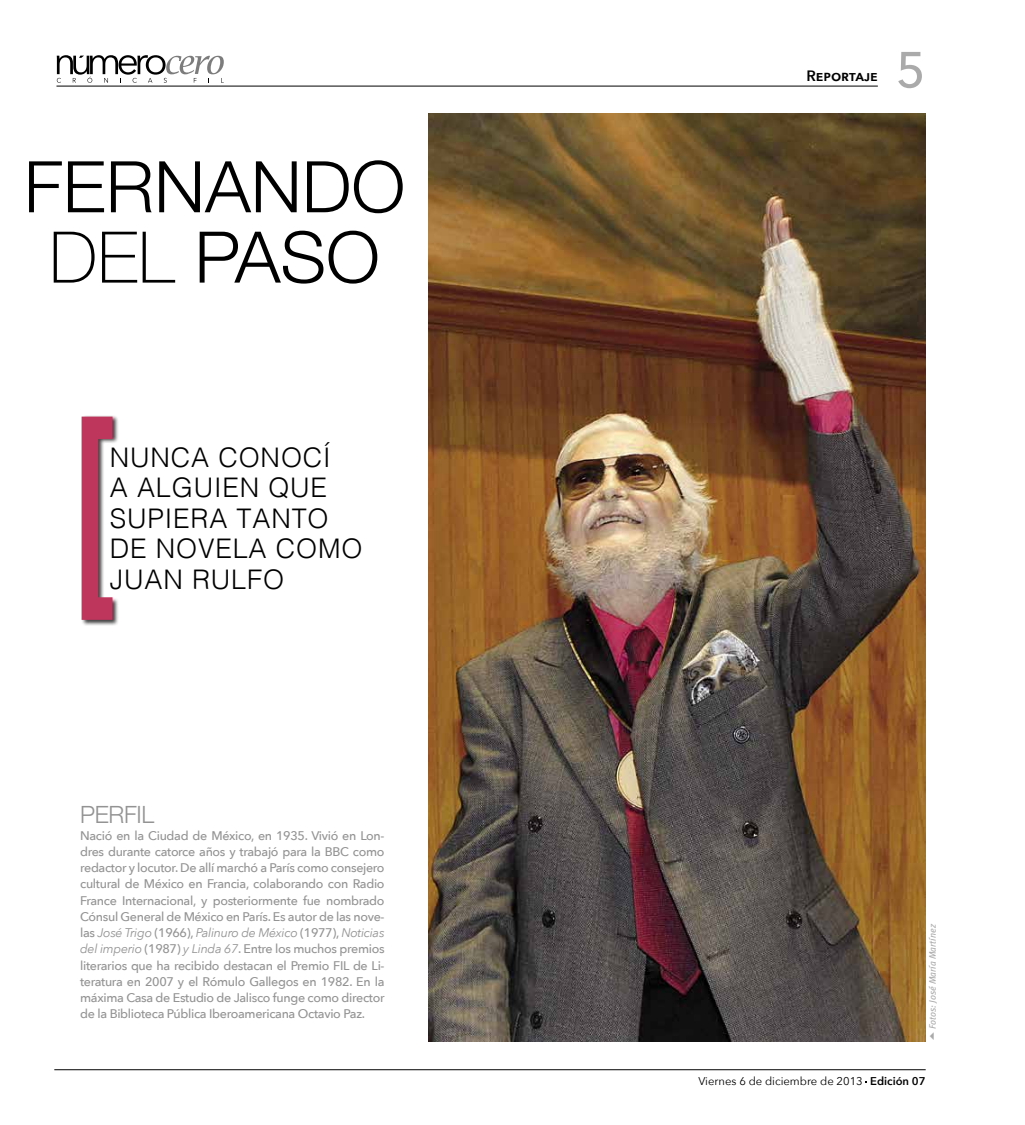
<style>
.page{position:relative;width:1025px;height:1125px;background:#fff}
.page>*{position:absolute;margin:0;border:0;box-sizing:border-box;transform-origin:0 0}
.t1{font:700 221.12px "Helvetica";color:#bf365d;scale:.57 1}
.t2{font:300 71.25px/70.4px "Helvetica Neue";color:#000;text-align:center}
.t3{font:500 50px "Avenir Next";color:#aaa}
.t4{font:300 27px/30.4px "Helvetica";letter-spacing:.03em;color:#000}
.t5{font:300 23.75px "Helvetica Neue";letter-spacing:-.015em;color:#939393}
.t6{font:600 15px "Avenir Next";letter-spacing:.055em;color:#000}
.t7{font:500 12.5px/16.2px "Avenir Next";letter-spacing:-.025em;color:#939393;text-align:justify}
.t8{font:11.25px "Avenir Next";color:#000}
.t9{font:italic 9.38px "Meta Plus";color:#aaa}
.s1{font-weight:100}
.s2{font-weight:400;font-style:italic}
.s3{font-weight:600}
</style>
<div class="page">
<hr style="left:56px;top:86px;width:821px;height:1px;background:#000">
<hr style="left:54px;top:1069px;width:871px;height:1px;background:#000">
<svg style="left:57px;top:55px;width:167px;height:28px"></svg>
<img style="left:428px;top:114px;width:497px;height:928px">
<div style="left:80px;top:415px;width:39px;height:211px;background:#000;opacity:.75"></div>
<h2 class="t2" style="left:24px;top:148px;width:382px">FERNANDO<br><span class="s1">DEL</span> PASO</h2>
<h1 class="t1" style="left:74px;top:321px;width:75px">[</h1>
<h3 class="t4" style="left:110px;top:440px;width:254px">NUNCA CONOCÍ<br>A ALGUIEN QUE<br>SUPIERA TANTO<br>DE NOVELA COMO<br>JUAN RUL</h3>
<h3 class="t4" style="left:247px;top:562px;width:35px">FO</h3>
<h3 class="t5" style="left:80px;top:796px;width:75px">PERFIL</h3>
<p class="t7" style="left:80px;top:827px;width:306px">Nació en la Ciudad de México, en 1935. Vivió en Lon&shy;dres durante catorce años y trabajó para la BBC como redactor y locutor. De allí marchó a París como consejero cultural de México en Francia, colaborando con Radio France Internacional, y posteriormente fue nombrado Cónsul General de México en París. Es autor de las nove&shy;las <span class="s2">José Trigo</span> (1966), <span class="s2">Palinuro de México</span> (1977), <span class="s2">Noticias del imperio</span> (1987) <span class="s2">y Linda 67</span>. Entre los muchos premios literarios que ha recibido destacan el Premio FIL de Li&shy;teratura en 2007 y el Rómulo Gallegos en 1982. En la máxima Casa de Estudio de Jalisco funge como director de la Biblioteca Pública Iberoamericana Octavio Paz.</p>
<p class="t6" style="left:806px;top:63px;width:73px">Reportaje</p>
<h3 class="t3" style="left:895px;top:27px;width:31px">5</h3>
<p class="t9" style="left:926px;top:1029px;width:107px;rotate:-90deg">Fotos: José María Martínez</p>
<p class="t8" style="left:698px;top:1072px;width:229px">Viernes 6 de diciembre de 2013 <span class="s3">Edición 07</span></p>
</div>
